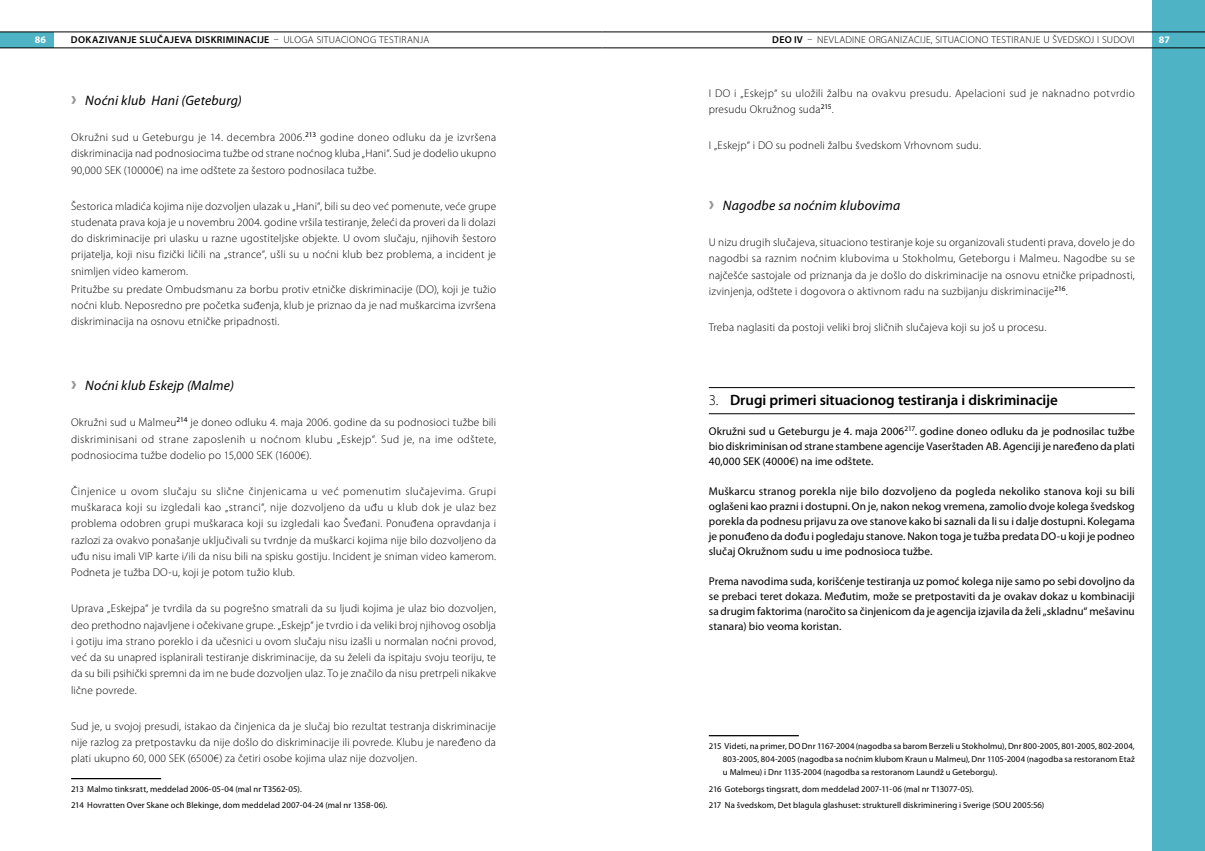
<style>
.page{position:relative;width:1205px;height:851px;background:#fff}
.page>*{position:absolute;margin:0;border:0;box-sizing:border-box;transform-origin:0 0}
.t1{font:600 15px "Myriad Pro";letter-spacing:-.005em;color:#000}
.t2{font:italic 13.75px "Myriad Pro";letter-spacing:.015em;color:#000}
.t3{font:300 11.25px/16.2px "Myriad Pro";letter-spacing:.015em;color:#000;text-align:justify}
.t4{font:11.25px/15px "Myriad Pro";letter-spacing:.005em;color:#000;text-align:justify}
.t5{font:300 10px "Myriad Pro";letter-spacing:.025em;color:#000}
.t6{font:600 10px "Myriad Pro";letter-spacing:.035em;color:#000}
.t7{font:700 10px "Myriad Pro";color:#fff}
.t8{font:8.75px/16.6px "Myriad Pro";letter-spacing:.01em;color:#000}
.s1{font-weight:300}
.s2{font-weight:600}
.s3{font-weight:900;font-style:normal;font-size:20px;color:#939598}
</style>
<div class="page">
<div style="left:1152px;top:0;width:53px;height:850px;background:#4eb3c5"></div>
<div style="left:0;top:32px;width:53px;height:16px;background:#4eb3c5"></div>
<hr style="left:0;top:32px;width:602px;height:1px;background:#000">
<hr style="left:602px;top:32px;width:603px;height:1px;background:#000">
<hr style="left:0;top:48px;width:602px;height:1px;background:#000">
<hr style="left:602px;top:48px;width:603px;height:1px;background:#000">
<hr style="left:71px;top:777px;width:90px;height:2px;background:#000">
<hr style="left:709px;top:387px;width:426px;height:1px;background:#000">
<hr style="left:709px;top:413px;width:426px;height:1px;background:#000">
<hr style="left:709px;top:735px;width:90px;height:1px;background:#000">
<p class="t7" style="left:35px;top:33px;width:13px">86</p>
<p class="t6" style="left:71px;top:33px;width:360px">Dokazivanje slučajeva diskriminacije <span class="s1">– Uloga situacionog testiranja</span></p>
<p class="t5" style="left:772px;top:34px;width:364px"><span class="s2">Deo IV</span> – N evladine organizacije, situaciono testiranje u Švedskoj i su dovi</p>
<p class="t7" style="left:1159px;top:33px;width:13px">87</p>
<p class="t2" style="left:71px;top:92px;width:172px"><span class="s3">›</span> Noćni klub Hani (Geteburg)</p>
<p class="t3" style="left:71px;top:129px;width:426px">Okružni sud u Geteburgu je 14. decembra 2006.<sup>213</sup> godine doneo odluku da je izvršena diskriminacija nad podnosiocima tužbe od strane noćnog kluba „Hani“. Sud je dodelio ukupno 90,000 SEK (10000€) na ime odštete za šestoro podnosilaca tužbe.</p>
<p class="t3" style="left:71px;top:198px;width:427px">Šestorica mladića kojima nije dozvoljen ulazak u „Hani“, bili su deo već pomenute, veće grupe studenata prava koja je u novembru 2004. godine vršila testiranje, želeći da proveri da li dolazi do diskriminacije pri ulasku u razne ugostiteljske objekte. U ovom slučaju, njihovih šestoro prijatelja, koji nisu fizički ličili na „strance“, ušli su u noćni klub bez problema, a incident je snimljen video kamerom.</p>
<p class="t3" style="left:71px;top:281px;width:426px">Pritužbe su predate Ombudsmanu za borbu protiv etničke diskriminacije (DO), koji je tužio noćni klub. Neposredno pre početka suđenja, klub je priznao da je nad muškarcima izvršena diskriminacija na osnovu etničke pripadnosti.</p>
<p class="t2" style="left:71px;top:377px;width:164px"><span class="s3">›</span> Noćni klub Eskejp (Malme)</p>
<p class="t3" style="left:71px;top:414px;width:426px">Okružni sud u Malmeu<sup>214</sup> je doneo odluku 4. maja 2006. godine da su podnosioci tužbe bili diskriminisani od strane zaposlenih u noćnom klubu „Eskejp“. Sud je, na ime odštete, podnosiocima tužbe dodelio po 15,000 SEK (1600€).</p>
<p class="t3" style="left:71px;top:483px;width:426px">Činjenice u ovom slučaju su slične činjenicama u već pomenutim slučajevima. Grupi muškaraca koji su izgledali kao „stranci“, nije dozvoljeno da uđu u klub dok je ulaz bez problema odobren grupi muškaraca koji su izgledali kao Šveđani. Ponuđena opravdanja i razlozi za ovakvo ponašanje uključivali su tvrdnje da muškarci kojima nije bilo dozvoljeno da uđu nisu imali VIP karte i/ili da nisu bili na spisku gostiju. Incident je sniman video kamerom.<br>Podneta je tužba DO-u, koji je potom tužio klub.</p>
<p class="t3" style="left:71px;top:600px;width:427px">Uprava „Eskejpa“ je tvrdila da su pogrešno smatrali da su ljudi kojima je ulaz bio dozvoljen, deo prethodno najavljene i očekivane grupe. „Eskejp“ je tvrdio i da veliki broj njihovog osoblja i gotiju ima strano poreklo i da učesnici u ovom slučaju nisu izašli u normalan noćni provod, već da su unapred isplanirali testiranje diskriminacije, da su želeli da ispitaju svoju teoriju, te da su bili psihički spremni da im ne bude dozvoljen ulaz. To je značilo da nisu pretrpeli nikakve lične povrede.</p>
<p class="t3" style="left:71px;top:717px;width:426px">Sud je, u svojoj presudi, istakao da činjenica da je slučaj bio rezultat testranja diskriminacije nije razlog za pretpostavku da nije došlo do diskriminacije ili povrede. Klubu je naređeno da plati ukupno 60, 000 SEK (6500€) za četiri osobe kojima ulaz nije dozvoljen.</p>
<p class="t8" style="left:71px;top:780px;width:318px">213 Malmo tinksratt, meddelad 2006-05-04 (mal nr T3562-05).<br>214 Hovratten Over Skane och Blekinge, dom meddelad 2007-04-24 (mal nr 1358-06).</p>
<p class="t3" style="left:709px;top:85px;width:427px">I DO i „Eskejp“ su uložili žalbu na ovakvu presudu. Apelacioni sud je naknadno potvrdio presudu Okružnog suda<sup>215</sup>.</p>
<p class="t3" style="left:709px;top:137px;width:274px">I „Eskejp“ i DO su podneli žalbu švedskom Vrhovnom sudu.</p>
<p class="t2" style="left:709px;top:197px;width:193px"><span class="s3">›</span> Nagodbe sa noćnim klubovima</p>
<p class="t3" style="left:709px;top:234px;width:427px">U nizu drugih slučajeva, situaciono testiranje koje su organizovali studenti prava, dovelo je do nagodbi sa raznim noćnim klubovima u Stokholmu, Geteborgu i Malmeu. Nagodbe su se najčešće sastojale od priznanja da je došlo do diskriminacije na osnovu etničke pripadnosti, izvinjenja, odštete i dogovora o aktivnom radu na suzbijanju diskriminacije<sup>216</sup>.</p>
<p class="t3" style="left:709px;top:319px;width:339px">Treba naglasiti da postoji veliki broj sličnih slučajeva koji su još u procesu.</p>
<h1 class="t1" style="left:709px;top:390px;width:351px"><span class="s1">3.</span> Drugi primeri situacionog testiranja i diskriminacije</h1>
<p class="t4" style="left:709px;top:424px;width:427px">Okružni sud u Geteburgu je 4. maja 2006<sup>217</sup>. godine doneo odluku da je podnosilac tužbe bio diskriminisan od strane stambene agencije Vaserštaden AB. Agenciji je naređeno da plati 40,000 SEK (4000€) na ime odštete.</p>
<p class="t4" style="left:709px;top:484px;width:427px">Muškarcu stranog porekla nije bilo dozvoljeno da pogleda nekoliko stanova koji su bili oglašeni kao prazni i dostupni. On je, nakon nekog vremena, zamolio dvoje kolega švedskog porekla da podnesu prijavu za ove stanove kako bi saznali da li su i dalje dostupni. Kolegama je ponuđeno da dođu i pogledaju stanove. Nakon toga je tužba predata DO-u koji je podneo slučaj Okružnom sudu u ime podnosioca tužbe.</p>
<p class="t4" style="left:709px;top:574px;width:427px">Prema navodima suda, korišćenje testiranja uz pomoć kolega nije samo po sebi dovoljno da se prebaci teret dokaza. Međutim, može se pretpostaviti da je ovakav dokaz u kombinaciji sa drugim faktorima (naročito sa činjenicom da je agencija izjavila da želi „skladnu“ mešavinu stanara) bio veoma koristan.</p>
<p class="t8" style="left:723px;top:739px;width:413px;line-height:13.1px;text-align:justify;text-indent:-14px">215 Videti, na primer, DO Dnr 1167-2004 (nagodba sa barom Berzeli u Stokholmu), Dnr 800-2005, 801-2005, 802-2004, 803-2005, 804-2005 (nagodba sa noćnim klubom Kraun u Malmeu), Dnr 1105-2004 (nagodba sa restoranom Etaž u Malmeu) i Dnr 1135-2004 (nagodba sa restoranom Laundž u Geteborgu).</p>
<p class="t8" style="left:709px;top:780px;width:337px">216 Goteborgs tingsratt, dom meddelad 2007-11-06 (mal nr T13077-05).<br>217 Na švedskom, Det blagula glashuset: strukturell diskriminering i Sverige (SOU 2005:56)</p>
</div>
